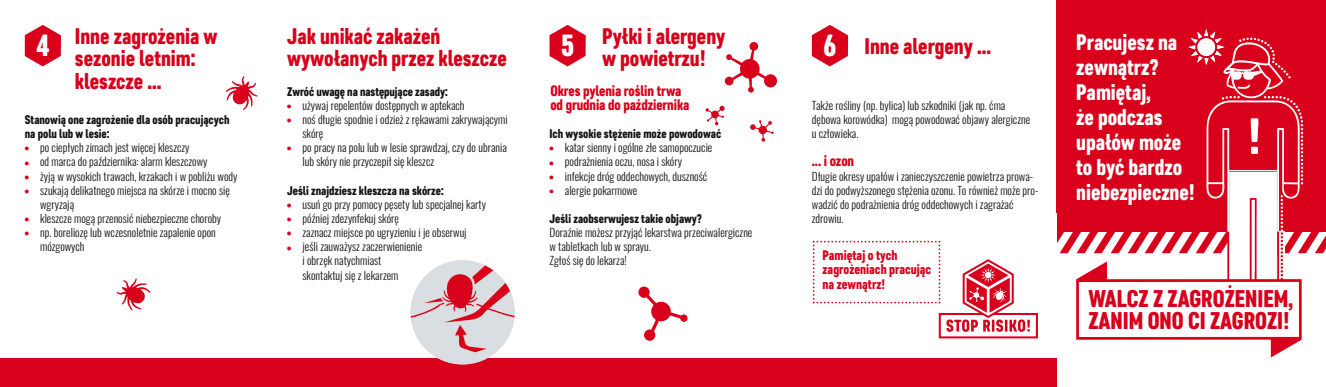
<style>
.page{position:relative;width:1326px;height:387px;background:#fff}
.page>*{position:absolute;margin:0;border:0;box-sizing:border-box;transform-origin:0 0}
.t1{font:50.62px "Core Paint";color:#fff}
.t2{font:30.5px "Core Paint";color:#fff}
.t3{font:24.12px/22.4px "Core Paint";color:#d8001b}
.t4{font:22.5px/22.5px "Core Paint";color:#d8001b}
.t5{font:22.5px/24.9px "Core Paint";color:#fff}
.t6{font:15px/14.1px "Core Paint";letter-spacing:-.005em;color:#d8001b}
.t7{font:13.75px/14.4px "Core Paint";color:#d8001b}
.t8{font:12.5px/14.1px "Core Paint";color:#141215}
.t9{font:300 11.25px/14.1px "Oswald";color:#141215}
.s1{font-family:"Univers";font-weight:400;font-stretch:condensed;font-size:12.5px;color:#d8001b}
.s2{font-size:30.5px;color:#fff}
</style>
<div class="page">
<div style="left:0;top:358px;width:1056px;height:28px;background:#d8001b"></div>
<div style="left:1056px;top:0;width:269px;height:231px;background:#d8001b"></div>
<svg style="left:549px;top:25px;width:36px;height:41px"></svg>
<svg style="left:811px;top:25px;width:37px;height:41px"></svg>
<svg style="left:724px;top:42px;width:53px;height:51px"></svg>
<svg style="left:750px;top:120px;width:23px;height:21px"></svg>
<svg style="left:812px;top:230px;width:513px;height:108px"></svg>
<svg style="left:1188px;top:29px;width:28px;height:34px"></svg>
<svg style="left:25px;top:25px;width:36px;height:41px"></svg>
<svg style="left:226px;top:76px;width:31px;height:34px"></svg>
<svg style="left:117px;top:278px;width:33px;height:32px"></svg>
<div style="left:1030px;top:213px;width:26px;height:62px;background:#fff"></div>
<img style="left:410px;top:260px;width:104px;height:104px;border-radius:50%">
<img style="left:1199px;top:231px;width:108px;height:72px">
<img style="left:1199px;top:35px;width:108px;height:196px">
<svg style="left:1076px;top:261px;width:225px;height:96px"></svg>
<div style="left:651px;top:301px;width:19px;height:20px;background:#d8001b;border-radius:50%"></div>
<div style="left:644px;top:329px;width:11px;height:11px;background:#d8001b;border-radius:50%"></div>
<div style="left:680px;top:314px;width:7px;height:7px;background:#d8001b;border-radius:50%"></div>
<div style="left:638px;top:286px;width:11px;height:11px;background:#d8001b;border-radius:50%"></div>
<svg style="left:643px;top:292px;width:14px;height:14px"></svg>
<svg style="left:650px;top:315px;width:10px;height:17px"></svg>
<svg style="left:668px;top:311px;width:15px;height:7px"></svg>
<svg style="left:705px;top:105px;width:20px;height:20px"></svg>
<h2 class="t2" style="left:36px;top:34px;width:14px">4</h2>
<h3 class="t4" style="left:75px;top:27px;width:144px">inne zagrożenia w sezonie letnim: kleszcze ...</h3>
<p class="t8" style="left:25px;top:114px;width:206px">Stanowią one zagrożenie dla osób pracujących na polu lub w lesie:</p>
<p class="t9" style="left:25px;top:139px;width:166px"><span class="s1">•</span> po ciepłych zimach jest więcej kleszczy</p>
<p class="t9" style="left:25px;top:153px;width:184px"><span class="s1">•</span> od marca do października: alarm kleszczowy</p>
<p class="t9" style="left:25px;top:167px;width:214px"><span class="s1">•</span> żyją w wysokich trawach, krzakach i w pobliżu wody</p>
<p class="t9" style="left:40px;top:181px;width:191px;text-indent:-15px"><span class="s1">•</span> szukają delikatnego miejsca na skórze i mocno się wgryzają</p>
<p class="t9" style="left:25px;top:210px;width:198px"><span class="s1">•</span> kleszcze mogą przenosić niebezpieczne choroby</p>
<p class="t9" style="left:40px;top:224px;width:177px;text-indent:-15px"><span class="s1">•</span> np. boreliozę lub wczesnoletnie zapalenie opon mózgowych</p>
<h3 class="t4" style="left:287px;top:27px;width:221px">Jak unikać zakażeń wywołanych przez kleszcze</h3>
<p class="t8" style="left:287px;top:85px;width:162px">zwróć uwagę na następujące zasady:</p>
<p class="t9" style="left:287px;top:97px;width:179px"><span class="s1">•</span> używaj repelentów dostępnych w aptekach</p>
<p class="t9" style="left:302px;top:111px;width:207px;text-indent:-15px"><span class="s1">•</span> noś długie spodnie i odzież z rękawami zakrywającymi skórę</p>
<p class="t9" style="left:302px;top:139px;width:206px;text-indent:-15px"><span class="s1">•</span> po pracy na polu lub w lesie sprawdzaj, czy do ubrania lub skóry nie przyczepił się kleszcz</p>
<p class="t8" style="left:287px;top:184px;width:158px">Jeśli znajdziesz kleszcza na skórze:</p>
<p class="t9" style="left:287px;top:196px;width:200px"><span class="s1">•</span> usuń go przy pomocy pęsety lub specjalnej karty</p>
<p class="t9" style="left:287px;top:210px;width:113px"><span class="s1">•</span> później zdezynfekuj skórę</p>
<p class="t9" style="left:287px;top:224px;width:181px"><span class="s1">•</span> zaznacz miejsce po ugryzieniu i je obserwuj</p>
<p class="t9" style="left:302px;top:238px;width:121px;text-indent:-15px"><span class="s1">•</span> jeśli zauważysz zaczerwienienie i obrzęk natychmiast skontaktuj się z lekarzem</p>
<h2 class="t2" style="left:561px;top:34px;width:14px">5</h2>
<h3 class="t4" style="left:602px;top:27px;width:125px">Pyłki i alergeny w powietrzu!</h3>
<h3 class="t6" style="left:550px;top:85px;width:140px">okres pylenia roślin trwa od grudnia do października</h3>
<p class="t8" style="left:549px;top:128px;width:173px">ich wysokie stężenie może powodować</p>
<p class="t9" style="left:549px;top:139px;width:164px"><span class="s1">•</span> katar sienny i ogólne złe samopoczucie</p>
<p class="t9" style="left:549px;top:153px;width:134px"><span class="s1">•</span> podrażnienia oczu, nosa i skóry</p>
<p class="t9" style="left:549px;top:167px;width:159px"><span class="s1">•</span> infekcje dróg oddechowych, duszność</p>
<p class="t9" style="left:549px;top:181px;width:89px"><span class="s1">•</span> alergie pokarmowe</p>
<p class="t8" style="left:549px;top:212px;width:154px">Jeśli zaobserwujesz takie objawy?</p>
<p class="t9" style="left:549px;top:224px;width:204px">Doraźnie możesz przyjąć lekarstwa przeciwalergiczne w tabletkach lub w sprayu.<br>Zgłoś się do lekarza!</p>
<h3 class="t4" style="left:823px;top:37px;width:169px"><span class="s2">6</span> inne alergeny ...</h3>
<p class="t9" style="left:811px;top:97px;width:220px">Także rośliny (np. bylica) lub szkodniki (jak np. ćma dębowa korowódka) mogą powodować objawy alergiczne u człowieka.</p>
<h3 class="t6" style="left:811px;top:155px;width:44px">... i ozon</h3>
<p class="t9" style="left:811px;top:167px;width:228px">Długie okresy upałów i zanieczyszczenie powietrza prowa&shy;dzi do podwyższonego stężenia ozonu. To również może pro&shy;wadzić do podrażnienia dróg oddechowych i zagrażać zdrowiu.</p>
<p class="t7" style="left:822px;top:249px;width:110px">Pamiętaj o tych zagrożeniach pracując na zewnątrz!</p>
<h3 class="t5" style="left:1076px;top:32px;width:120px">Pracujesz na zewnątrz?<br>Pamiętaj,<br>że podczas upałów może to być bardzo niebezpieczne!</h3>
<h1 class="t1" style="left:1247px;top:118px;width:15px">!</h1>
<h3 class="t3" style="left:1088px;top:289px;width:206px">Walcz z zagrożeniem, zanim ono ci zagrozi!</h3>
</div>
